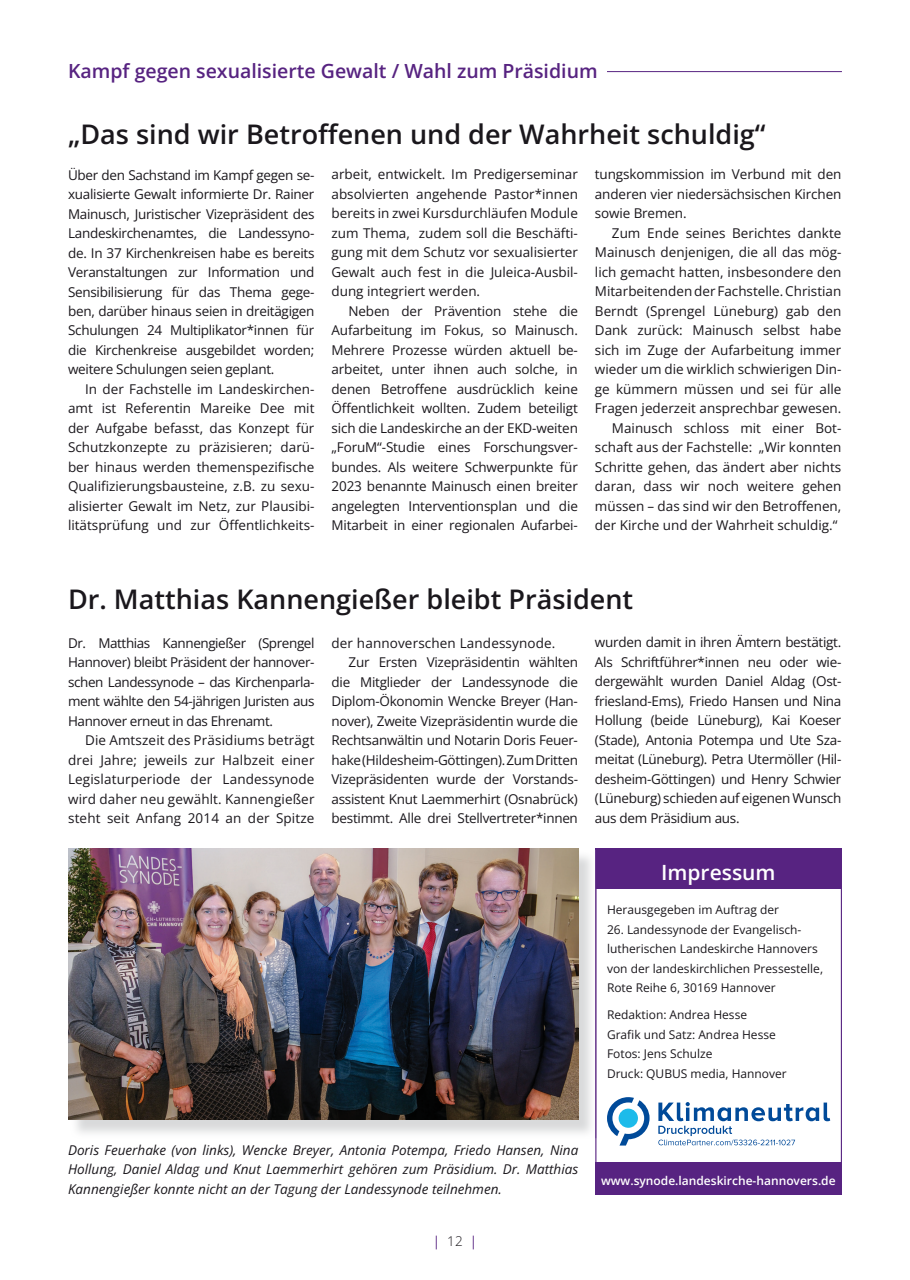
<style>
.page{position:relative;width:910px;height:1280px;background:#fff}
.page>*{position:absolute;margin:0;border:0;box-sizing:border-box;transform-origin:0 0}
.t1{font:600 27px "Open Sans";color:#1a171c}
.t2{font:600 21px "Open Sans";color:#fff}
.t3{font:600 19.5px "Open Sans";color:#572381}
.t4{font:13.5px/19.5px "Open Sans";color:#1a171c;text-align:justify}
.t5{font:13.5px "Open Sans";letter-spacing:-.02em;color:#1a171c}
.t6{font:italic 13.5px/19.5px "Open Sans";color:#1a171c;text-align:justify}
.t7{font:13.5px "Open Sans";color:#572381}
.t8{font:12px/19.5px "Open Sans";color:#1a171c}
.t9{font:600 12px "Open Sans";color:#fff}
.s1{font-weight:300;color:#1a171c}
</style>
<div class="page">
<hr style="left:607px;top:71px;width:235px;height:1px;background:#572381">
<svg style="left:595px;top:848px;width:247px;height:319px"></svg>
<div style="left:595px;top:1162px;width:246px;height:33px;background:#572381"></div>
<svg style="left:607px;top:1097px;width:43px;height:48px"></svg>
<svg style="left:658px;top:1102px;width:172px;height:43px"></svg>
<img style="left:76px;top:850px;width:521px;height:288px">
<img style="left:596px;top:850px;width:1px;height:39px">
<img style="left:595px;top:850px;width:1px;height:288px">
<img style="left:68px;top:848px;width:510px;height:272px">
<h3 class="t3" style="left:68px;top:58px;width:531px">Kampf gegen sexualisierte Gewalt / Wahl zum Präsidium</h3>
<h1 class="t1" style="left:68px;top:115px;width:699px">„Das sind wir Betroffenen und der Wahrheit schuldig“</h1>
<p class="t4" style="left:68px;top:165px;width:248px">Über den Sachstand im Kampf gegen se&shy;xualisierte Gewalt informierte Dr. Rainer Mainusch, Juristischer Vizepräsident des Landeskirchenamtes, die Landessyno&shy;de. In 37 Kirchenkreisen habe es bereits Veranstaltungen zur Information und Sensibilisierung für das Thema gege&shy;ben, darüber hinaus seien in dreitägigen Schulungen 24 Multiplikator*innen für die Kirchenkreise ausgebildet worden; weitere Schulungen seien geplant.</p>
<p class="t4" style="left:68px;top:379px;width:248px;text-indent:17px">In der Fachstelle im Landeskirchen&shy;amt ist Referentin Mareike Dee mit der Aufgabe befasst, das Konzept für Schutzkonzepte zu präzisieren; darü&shy;ber hinaus werden themenspezifische Qualifizierungsbausteine, z.B. zu sexu&shy;alisierter Gewalt im Netz, zur Plausibi&shy;litätsprüfung und zur Öffentlichkeits-</p>
<p class="t4" style="left:595px;top:164px;width:248px">tungskommission im Verbund mit den anderen vier niedersächsischen Kirchen sowie Bremen.</p>
<p class="t4" style="left:595px;top:223px;width:248px;text-align:right">Zum Ende seines Berichtes dankte Mainusch denjenigen, die all das mög&shy;lich gemacht hatten, insbesondere den Mitarbeitenden der Fachstelle. Christian Berndt (Sprengel Lüneburg) gab den Dank zurück: Mainusch selbst habe sich im Zuge der Aufarbeitung immer wieder um die wirklich schwierigen Din&shy;ge kümmern müssen und sei für alle Fragen jederzeit ansprechbar gewesen.<br>Mainusch schloss mit einer Bot&shy;schaft aus der Fachstelle: „Wir konnten Schritte gehen, das ändert aber nichts daran, dass wir noch weitere gehen müssen – das sind wir den Betroffenen, der Kirche und der Wahrheit schuldig.“</p>
<p class="t4" style="left:331px;top:164px;width:248px">arbeit, entwickelt. Im Predigerseminar absolvierten angehende Pastor*innen bereits in zwei Kursdurchläufen Module zum Thema, zudem soll die Beschäfti&shy;gung mit dem Schutz vor sexualisierter Gewalt auch fest in die Juleica-Ausbil&shy;dung integriert werden.</p>
<p class="t4" style="left:331px;top:301px;width:248px;text-indent:17px">Neben der Prävention stehe die Aufarbeitung im Fokus, so Mainusch.<br>Mehrere Prozesse würden aktuell be&shy;arbeitet, unter ihnen auch solche, in denen Betroffene ausdrücklich keine Öffentlichkeit wollten. Zudem beteiligt sich die Landeskirche an der EKD-weiten „ForuM“-Studie eines Forschungsver&shy;bundes. Als weitere Schwerpunkte für 2023 benannte Mainusch einen breiter angelegten Interventionsplan und die Mitarbeit in einer regionalen Aufarbei-</p>
<h1 class="t1" style="left:68px;top:581px;width:567px">Dr. Matthias Kannengießer bleibt Präsident</h1>
<p class="t4" style="left:68px;top:633px;width:248px">Dr. Matthias Kannengießer (Sprengel Hannover) bleibt Präsident der hannover&shy;schen Landessynode – das Kirchenparla&shy;ment wählte den 54-jährigen Juristen aus Hannover erneut in das Ehrenamt.</p>
<p class="t4" style="left:68px;top:730px;width:248px;text-indent:17px">Die Amtszeit des Präsidiums beträgt drei Jahre; jeweils zur Halbzeit einer Legislaturperiode der Landessynode wird daher neu gewählt. Kannengießer steht seit Anfang 2014 an der Spitze</p>
<p class="t4" style="left:332px;top:632px;width:225px">der hannoverschen Landessynode.</p>
<p class="t5" style="left:349px;top:653px;width:231px">Zur Ersten Vizepräsidentin wählten</p>
<p class="t5" style="left:332px;top:672px;width:248px">die Mitglieder der Landessynode die</p>
<p class="t5" style="left:332px;top:692px;width:248px">Diplom-Ökonomin Wencke Breyer (Han-</p>
<p class="t5" style="left:332px;top:711px;width:248px">nover), Zweite Vizepräsidentin wurde die</p>
<p class="t5" style="left:332px;top:731px;width:248px">Rechtsanwältin und Notarin Doris Feuer-</p>
<p class="t5" style="left:332px;top:750px;width:248px">hake (Hildesheim-Göttingen). Zum Dritten</p>
<p class="t5" style="left:332px;top:770px;width:248px">Vizepräsidenten wurde der Vorstands-</p>
<p class="t5" style="left:332px;top:789px;width:248px">assistent Knut Laemmerhirt (Osnabrück)</p>
<p class="t5" style="left:332px;top:809px;width:248px">bestimmt. Alle drei Stellvertreter*innen</p>
<p class="t4" style="left:595px;top:632px;width:248px">wurden damit in ihren Ämtern bestätigt.<br>Als Schriftführer*innen neu oder wie&shy;dergewählt wurden Daniel Aldag (Ost&shy;friesland-Ems), Friedo Hansen und Nina Hollung (beide Lüneburg), Kai Koeser (Stade), Antonia Potempa und Ute Sza&shy;meitat (Lüneburg). Petra Utermöller (Hil&shy;desheim-Göttingen) und Henry Schwier (Lüneburg) schieden auf eigenen Wunsch aus dem Präsidium aus.</p>
<h2 class="t2" style="left:661px;top:858px;width:116px">Impressum</h2>
<p class="t8" style="left:607px;top:900px;width:174px">Herausgegeben im Auftrag der</p>
<p class="t8" style="left:607px;top:919px;width:218px">26. Landessynode der Evangelisch&shy;lutherischen Landeskirche Hannovers von der landeskirchlichen Pressestelle, Rote Reihe 6, 30169 Hannover</p>
<p class="t8" style="left:607px;top:1005px;width:181px">Redaktion: Andrea Hesse<br>Grafik und Satz: Andrea Hesse<br>Fotos: Jens Schulze<br>Druck: QUBUS media, Hannover</p>
<p class="t6" style="left:68px;top:1139px;width:512px">Doris Feuerhake (von links), Wencke Breyer, Antonia Potempa, Friedo Hansen, Nina Hollung, Daniel Aldag und Knut Laemmerhirt gehören zum Präsidium. Dr. Matthias Kannengießer konnte nicht an der Tagung der Landessynode teilnehmen.</p>
<p class="t7" style="left:433px;top:1231px;width:46px">| <span class="s1">12</span> |</p>
<p class="t9" style="left:601px;top:1172px;width:236px">www.synode.landeskirche-hannovers.de</p>
</div>
